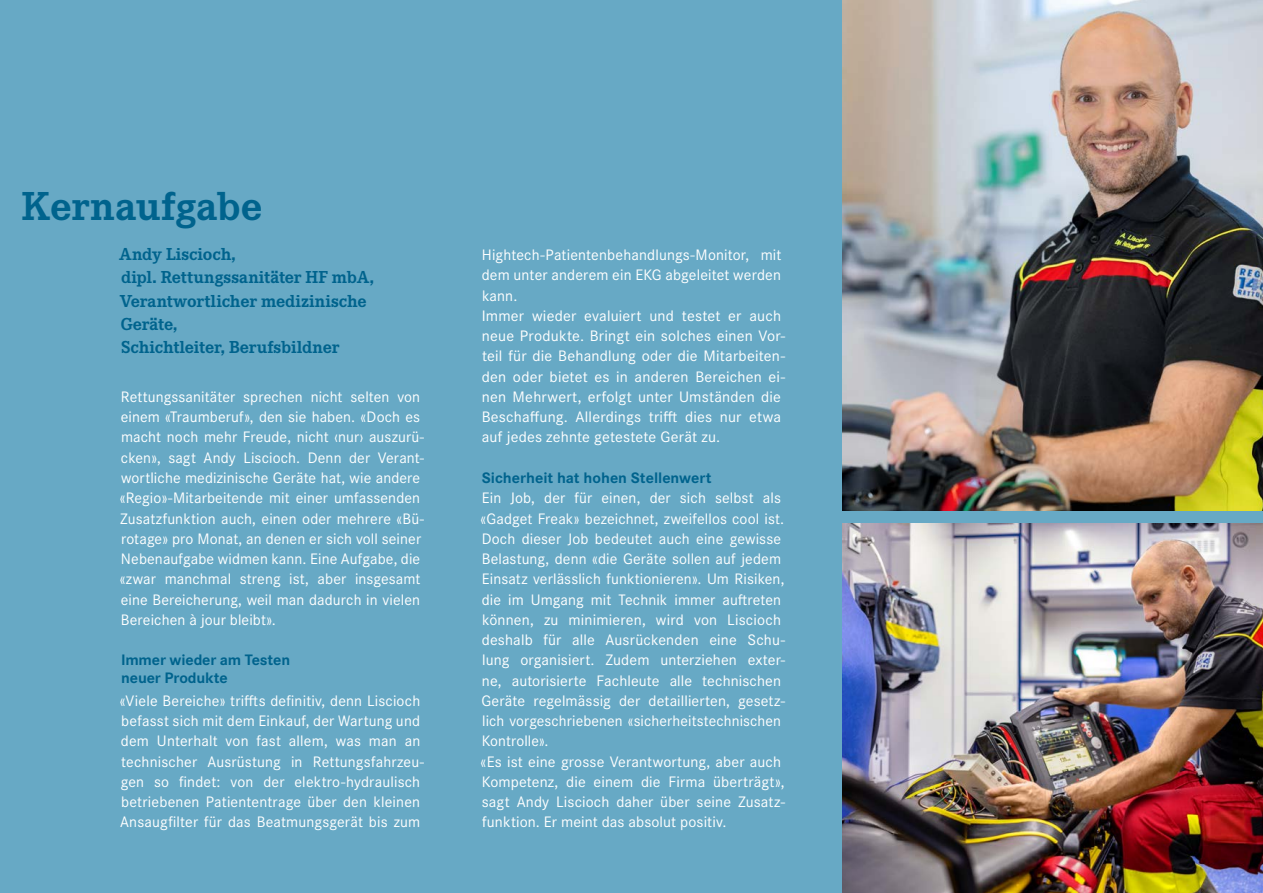
<style>
.page{position:relative;width:1263px;height:893px;background:#67a9c5}
.page>*{position:absolute;margin:0;border:0;box-sizing:border-box;transform-origin:0 0}
.t1{font:700 42px "Corporate E Pro";color:#00638d}
._05_Personalienblock{font:700 18px/23.2px "Corporate E Pro";letter-spacing:-.005em;color:#00638d}
._01_Grundtext{font:15.75px/20.2px "Corporate S Pro";letter-spacing:.01em;color:#fff}
._02_Zwischentitel{font:700 15.75px/18px "Corporate S Pro";letter-spacing:-.01em;color:#00638d}
._01_Grundtext-2{font:700 15.75px "Corporate S Pro";color:#00638d}
</style>
<div class="page">
<img style="left:842px;top:523px;width:421px;height:370px">
<img style="left:842px;top:0;width:421px;height:511px">
<h1 class="t1" style="left:21px;top:176px;width:243px">Kernaufgabe</h1>
<p class="_05_Personalienblock" style="left:119px;top:242px;width:256px">Andy Liscioch,<br>dipl. Rettungssanitäter HF mbA,<br>Verantwortlicher medizinische<br>Geräte,<br>Schichtleiter, Berufsbildner</p>
<p class="_01_Grundtext" style="left:120px;top:385px;width:306px">Rettungssanitäter sprechen nicht selten von einem «Traumberuf», den sie haben. «Doch es macht noch mehr Freude, nicht ‹nur› auszurü&shy;cken», sagt Andy Liscioch. Denn der Verant&shy;wortliche medizinische Geräte hat, wie andere «Regio»-Mitarbeitende mit einer umfassenden Zusatzfunktion auch, einen oder mehrere «Bü&shy;rotage» pro Monat, an denen er sich voll seiner Nebenaufgabe widmen kann. Eine Aufgabe, die «zwar manchmal streng ist, aber insgesamt eine Bereicherung, weil man dadurch in vielen Bereichen à jour bleibt».</p>
<p class="_02_Zwischentitel" style="left:121px;top:650px;width:171px">Immer wieder am Testen neuer Produkte</p>
<p class="_01_Grundtext" style="left:120px;top:689px;width:306px">«Viele Bereiche» triffts definitiv, denn Liscioch befasst sich mit dem Einkauf, der Wartung und dem Unterhalt von fast allem, was man an technischer Ausrüstung in Rettungsfahrzeu&shy;gen so findet: von der elektro-hydraulisch betriebenen Patiententrage über den kleinen Ansaugfilter für das Beatmungsgerät bis zum</p>
<p class="_01_Grundtext" style="left:482px;top:244px;width:301px;text-align:justify">Hightech-Patientenbehandlungs-Monitor, mit dem unter anderem ein EKG abgeleitet werden kann.</p>
<p class="_01_Grundtext" style="left:482px;top:304px;width:304px">Immer wieder evaluiert und testet er auch neue Produkte. Bringt ein solches einen Vor&shy;teil für die Behandlung oder die Mitarbeiten&shy;den oder bietet es in anderen Bereichen ei&shy;nen Mehrwert, erfolgt unter Umständen die Beschaffung. Allerdings trifft dies nur etwa auf jedes zehnte getestete Gerät zu.</p>
<p class="_01_Grundtext-2" style="left:482px;top:465px;width:231px">Sicherheit hat hohen Stellenwert</p>
<p class="_01_Grundtext" style="left:481px;top:487px;width:306px">Ein Job, der für einen, der sich selbst als «Gadget Freak» bezeichnet, zweifellos cool ist.<br>Doch dieser Job bedeutet auch eine gewisse Belastung, denn «die Geräte sollen auf jedem Einsatz verlässlich funktionieren». Um Risiken, die im Umgang mit Technik immer auftreten können, zu minimieren, wird von Liscioch deshalb für alle Ausrückenden eine Schu&shy;lung organisiert. Zudem unterziehen exter-- ne, autorisierte Fachleute alle technischen Geräte regelmässig der detaillierten, gesetz&shy;lich vorgeschriebenen «sicherheitstechnischen Kontrolle».</p>
<p class="_01_Grundtext" style="left:481px;top:750px;width:306px">«Es ist eine grosse Verantwortung, aber auch Kompetenz, die einem die Firma überträgt», sagt Andy Liscioch daher über seine Zusatz&shy;funktion. Er meint das absolut positiv.</p>
</div>
